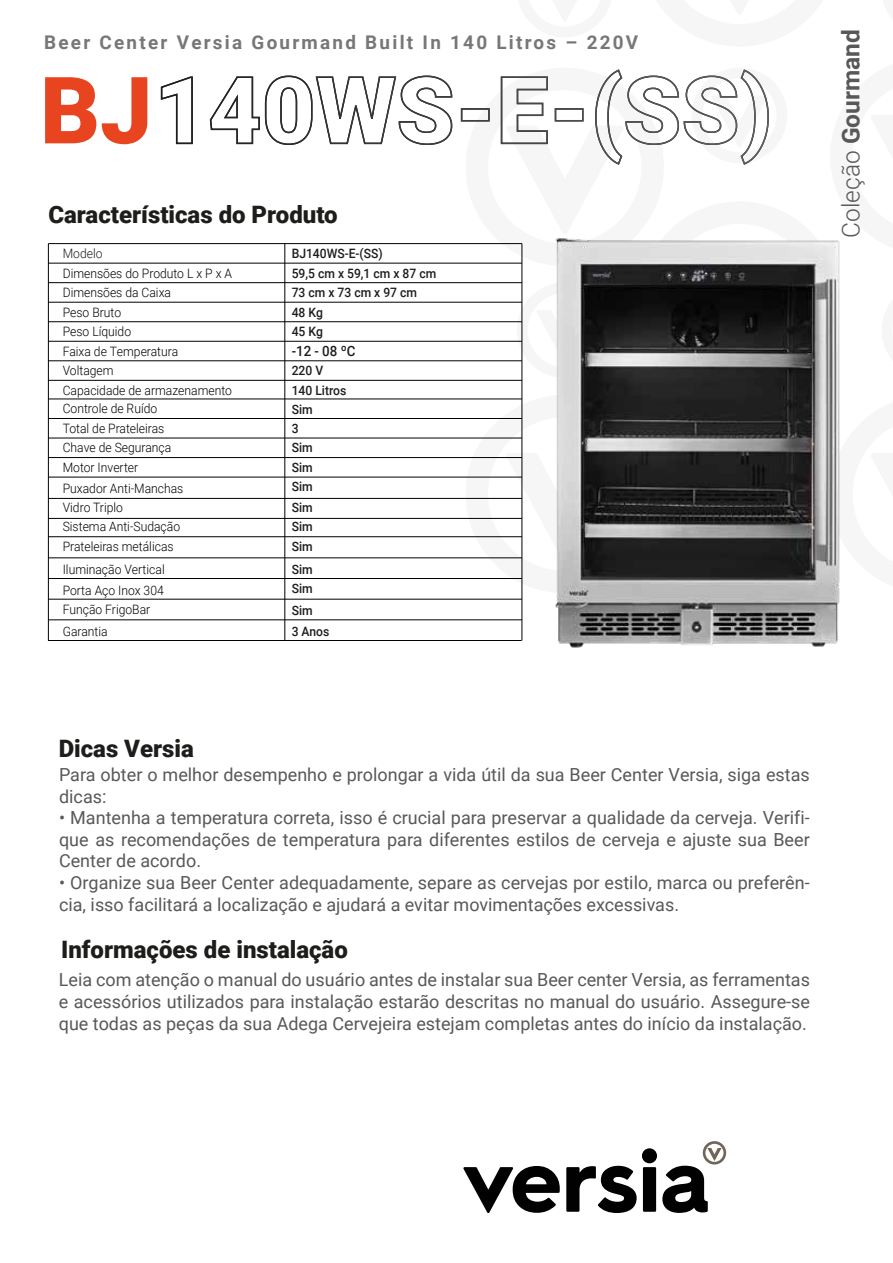
<style>
.page{position:relative;width:893px;height:1263px;background:#fff}
.page>*{position:absolute;margin:0;border:0;box-sizing:border-box;transform-origin:0 0}
.t1{font:900 93px "Roboto";color:#e84420}
.t2{font:700 24.45px "Roboto";color:#58585a}
.t3{font:900 24px "Roboto";color:#1d1d1b}
.t4{font:700 18.9px "Roboto";letter-spacing:.12em;color:#777}
.t5{font:18px/21.6px "Roboto";color:#58585a}
.t6{font:500 14.25px "Roboto";color:#1d1d1b;scale:.94 1}
.t7{font:300 12.9px/19.2px "Roboto";color:#010101;scale:.94 1}
.t8{font:500 12.9px/19.2px "Roboto";color:#1d1d1b;scale:.94 1}
.t9{font:300 12.9px "Roboto";color:#1d1d1b;scale:.94 1}
.s1{font-weight:300}
</style>
<div class="page">
<svg style="left:160px;top:76px;width:33px;height:69px"></svg>
<svg style="left:209px;top:75px;width:244px;height:70px"></svg>
<div style="left:461px;top:108px;width:29px;height:13px;border:2px solid #fff"></div>
<svg style="left:465px;top:69px;width:304px;height:96px"></svg>
<svg style="left:463px;top:1166px;width:97px;height:47px"></svg>
<svg style="left:566px;top:1166px;width:71px;height:47px"></svg>
<div style="left:642px;top:1148px;width:15px;height:15px;background:#010101;border-radius:50%"></div>
<div style="left:643px;top:1167px;width:13px;height:45px;background:#010101"></div>
<svg style="left:662px;top:1141px;width:64px;height:72px"></svg>
<hr style="left:48px;top:244px;width:1px;height:396px;background:#010101">
<hr style="left:284px;top:244px;width:1px;height:396px;background:#010101">
<hr style="left:48px;top:477px;width:474px;height:1px;background:#010101">
<hr style="left:48px;top:498px;width:474px;height:1px;background:#010101">
<hr style="left:48px;top:518px;width:474px;height:1px;background:#010101">
<hr style="left:48px;top:536px;width:474px;height:1px;background:#010101">
<hr style="left:48px;top:557px;width:474px;height:1px;background:#010101">
<hr style="left:48px;top:578px;width:474px;height:1px;background:#010101">
<hr style="left:48px;top:599px;width:474px;height:1px;background:#010101">
<hr style="left:48px;top:619px;width:474px;height:1px;background:#010101">
<hr style="left:48px;top:640px;width:474px;height:1px;background:#010101">
<hr style="left:48px;top:457px;width:474px;height:1px;background:#010101">
<hr style="left:48px;top:438px;width:474px;height:1px;background:#010101">
<hr style="left:48px;top:418px;width:474px;height:1px;background:#010101">
<hr style="left:48px;top:399px;width:474px;height:1px;background:#010101">
<hr style="left:48px;top:360px;width:474px;height:1px;background:#010101">
<hr style="left:48px;top:380px;width:474px;height:1px;background:#010101">
<hr style="left:48px;top:341px;width:474px;height:1px;background:#010101">
<hr style="left:48px;top:321px;width:474px;height:1px;background:#010101">
<hr style="left:48px;top:302px;width:474px;height:1px;background:#010101">
<hr style="left:48px;top:282px;width:474px;height:1px;background:#010101">
<hr style="left:48px;top:263px;width:474px;height:1px;background:#010101">
<hr style="left:48px;top:243px;width:474px;height:1px;background:#010101">
<img style="left:451px;top:238px;width:389px;height:410px">
<p class="t4" style="left:44px;top:32px;width:596px">Beer Center Versia Gourmand Built In 140 Litros – 220V</p>
<h1 class="t1" style="left:40px;top:70px;width:114px">BJ</h1>
<h3 class="t3" style="left:48px;top:204px;width:291px">Características do Produto</h3>
<p class="t9" style="left:63px;top:249px;width:44px">Modelo</p>
<p class="t7" style="left:63px;top:265px;width:182px">Dimensões do Produto L x P x A<br>Dimensões da Caixa</p>
<p class="t8" style="left:292px;top:245px;width:98px">BJ140WS-E-(SS)</p>
<p class="t8" style="left:292px;top:265px;width:155px">59,5 cm x 59,1 cm x 87 cm</p>
<p class="t8" style="left:292px;top:284px;width:135px">73 cm x 73 cm x 97 cm</p>
<p class="t7" style="left:63px;top:304px;width:64px">Peso Bruto</p>
<p class="t8" style="left:292px;top:304px;width:35px">48 Kg</p>
<p class="t7" style="left:63px;top:323px;width:124px">Peso Líquido<br>Faixa de Temperatura<br>Voltagem</p>
<p class="t8" style="left:292px;top:323px;width:35px">45 Kg</p>
<p class="t6" style="left:292px;top:345px;width:69px">-12 - 08 ºC</p>
<p class="t8" style="left:292px;top:381px;width:60px">140 Litros<br>Sim<br>3<br>Sim<br>Sim<br>Sim</p>
<p class="t8" style="left:292px;top:499px;width:24px;text-align:justify">Sim Sim Sim</p>
<p class="t8" style="left:292px;top:561px;width:24px">Sim<br>Sim</p>
<p class="t8" style="left:292px;top:601px;width:42px;line-height:20.4px">Sim<br>3 Anos</p>
<p class="t8" style="left:292px;top:362px;width:35px">220 V</p>
<p class="t7" style="left:63px;top:382px;width:182px">Capacidade de armazenamento<br>Controle de Ruído<br>Total de Prateleiras<br>Chave de Segurança<br>Motor Inverter</p>
<p class="t7" style="left:63px;top:480px;width:130px">Puxador Anti-Manchas<br>Vidro Triplo<br>Sistema Anti-Sudação<br>Prateleiras metálicas</p>
<p class="t7" style="left:63px;top:561px;width:110px;line-height:20.1px;text-align:justify">Iluminação Vertical Porta Aço Inox 304<br>Função FrigoBar</p>
<p class="t7" style="left:63px;top:622px;width:49px">Garantia</p>
<h2 class="t2" style="left:837px;top:238px;width:210px;rotate:-90deg"><span class="s1">Coleção</span> Gourmand</h2>
<h3 class="t3" style="left:59px;top:738px;width:137px">Dicas Versia</h3>
<p class="t5" style="left:59px;top:765px;width:752px">Para obter o melhor desempenho e prolongar a vida útil da sua Beer Center Versia, siga estas dicas:<br>ï Mantenha a temperatura correta, isso é crucial para preservar a qualidade da cerveja. Verifi&shy;que as recomendações de temperatura para diferentes estilos de cerveja e ajuste sua Beer Center de acordo.<br>ï Organize sua Beer Center adequadamente, separe as cervejas por estilo, marca ou preferên&shy;cia, isso facilitará a localização e ajudará a evitar movimentações excessivas.</p>
<h3 class="t3" style="left:61px;top:939px;width:288px">Informações de instalação</h3>
<p class="t5" style="left:59px;top:971px;width:753px;text-align:justify">Leia com atenção o manual do usuário antes de instalar sua Beer center Versia, as ferramentas e acessórios utilizados para instalação estarão descritas no manual do usuário. Assegure-se que todas as peças da sua Adega Cervejeira estejam completas antes do início da instalação.</p>
</div>
